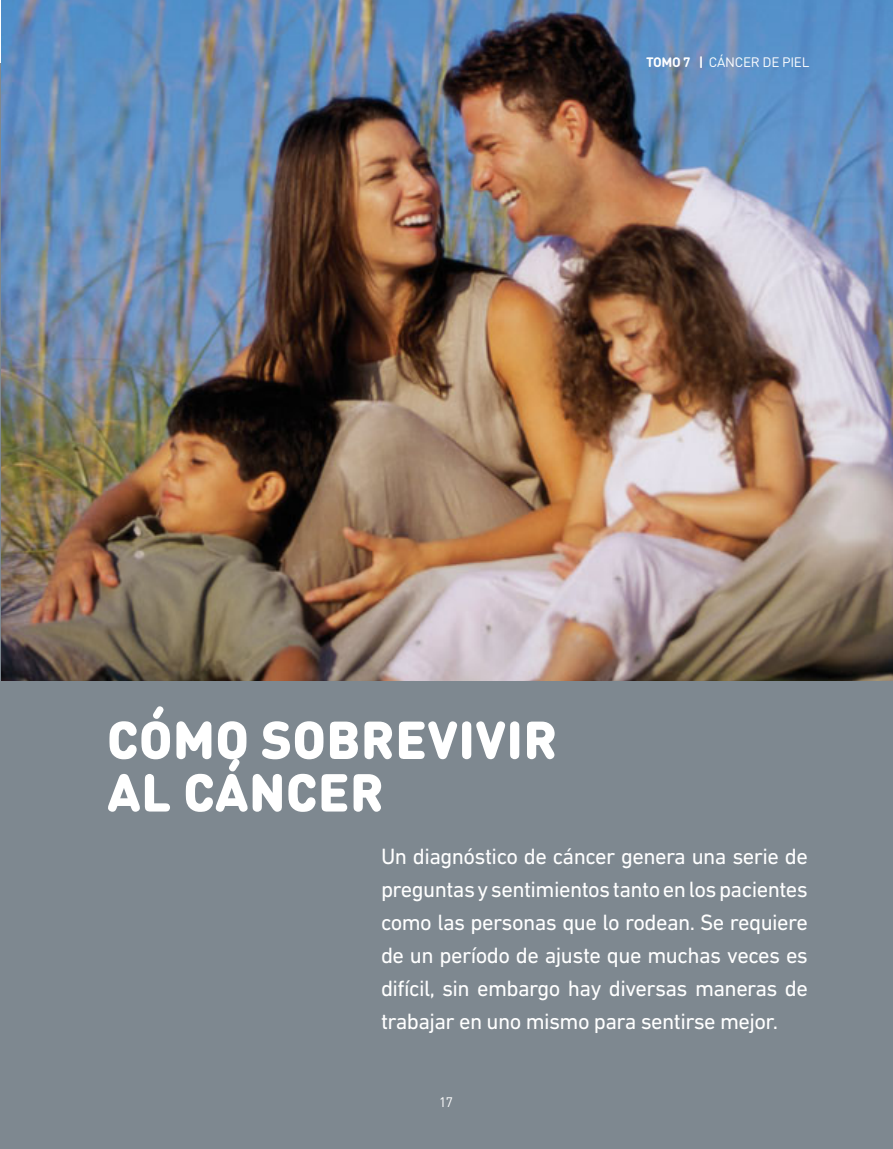
<style>
.page{position:relative;width:893px;height:1149px;background:#fff}
.page>*{position:absolute;margin:0;border:0;box-sizing:border-box;transform-origin:0 0}
.t1{font:900 52.5px/52.5px "DIN Round OT";letter-spacing:.005em;color:#fff}
.t2{font:22.5px/33px "DIN Next LT Pro";letter-spacing:-.025em;color:#fff;text-align:justify}
.t3{font:13.5px "DIN Round OT";letter-spacing:-.02em;color:#fff}
.t4{font:13.5px "DIN";color:#fff}
.s1{font-weight:700}
</style>
<div class="page">
<div style="left:0;top:64px;width:893px;height:1084px;background:#7e8890"></div>
<img style="left:2px;top:0;width:891px;height:680px">
<p class="t3" style="left:646px;top:58px;width:165px"><span class="s1">TOMO 7 |</span> CÁNCER DE PIEL</p>
<h1 class="t1" style="left:107px;top:714px;width:452px">CÓMO SOBREVIVIR<br>AL CÁNCER</h1>
<p class="t2" style="left:381px;top:842px;width:429px">Un diagnóstico de cáncer genera una serie de preguntas y sentimientos tanto en los pacientes como las personas que lo rodean. Se requiere de un período de ajuste que muchas veces es difícil, sin embargo hay diversas maneras de trabajar en uno mismo para sentirse mejor.</p>
<p class="t4" style="left:439px;top:1092px;width:15px">17</p>
</div>
